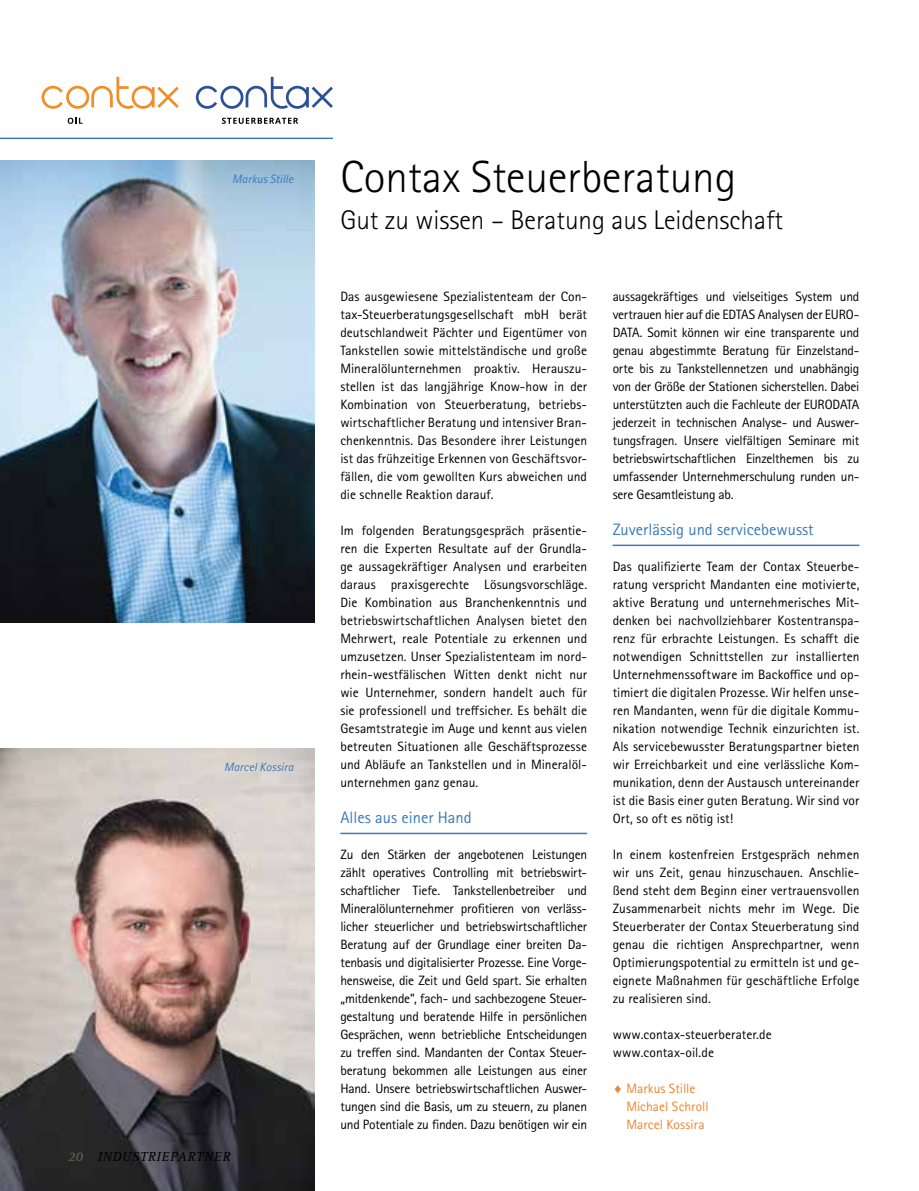
<style>
.page{position:relative;width:919px;height:1191px;background:#fff}
.page>*{position:absolute;margin:0;border:0;box-sizing:border-box;transform-origin:0 0}
.t1{font:300 45px "Rotis Sans Serif Pro";color:#000}
.t2{font:300 27px "Rotis Sans Serif Pro";color:#000}
.t3{font:16.5px "Rotis Sans Serif Pro";color:#3a7aba}
.t4{font:13.5px/18px "Rotis Sans Serif Pro";color:#000;text-align:justify}
.t5{font:13.5px/18px "Rotis Sans Serif Pro";letter-spacing:.005em;color:#ee842f}
.t6{font:italic 13.5px "Rotis Serif Pro";letter-spacing:.05em;color:#000}
.t7{font:italic 12px "Rotis Sans Serif Pro";letter-spacing:.005em;color:#3a7aba}
.s1{color:#6a6864}
</style>
<div class="page">
<svg style="left:68px;top:118px;width:15px;height:6px"></svg>
<svg style="left:42px;top:77px;width:137px;height:32px"></svg>
<svg style="left:222px;top:118px;width:76px;height:6px"></svg>
<svg style="left:196px;top:77px;width:137px;height:32px"></svg>
<img style="left:0;top:748px;width:315px;height:443px">
<img style="left:0;top:161px;width:315px;height:461px">
<hr style="left:0;top:138px;width:333px;height:1px;background:#3a7aba">
<hr style="left:340px;top:832px;width:247px;height:2px;background:#3a7aba">
<hr style="left:612px;top:544px;width:247px;height:2px;background:#3a7aba">
<p class="t7" style="left:232px;top:172px;width:63px">Markus Stille</p>
<p class="t7" style="left:224px;top:759px;width:71px">Marcel Kossira</p>
<p class="t6" style="left:68px;top:1148px;width:164px"><span class="s1">20</span> INDUSTRIEPARTNER</p>
<h1 class="t1" style="left:340px;top:151px;width:397px">Contax Steuerberatung</h1>
<h2 class="t2" style="left:340px;top:204px;width:444px">Gut zu wissen – Beratung aus Leidenschaft</h2>
<p class="t4" style="left:340px;top:288px;width:248px">Das ausgewiesene Spezialistenteam der Con&shy;tax-Steuerberatungsgesellschaft mbH berät deutschlandweit Pächter und Eigentümer von Tankstellen sowie mittelständische und große Mineralölunternehmen proaktiv. Herauszu&shy;stellen ist das langjährige Know-how in der Kombination von Steuerberatung, betriebs&shy;wirtschaftlicher Beratung und intensiver Bran&shy;chenkenntnis. Das Besondere ihrer Leistungen ist das frühzeitige Erkennen von Geschäftsvor&shy;fällen, die vom gewollten Kurs abweichen und die schnelle Reaktion darauf.</p>
<p class="t4" style="left:340px;top:522px;width:248px">Im folgenden Beratungsgespräch präsentie&shy;ren die Experten Resultate auf der Grundla&shy;ge aussagekräftiger Analysen und erarbeiten daraus praxisgerechte Lösungsvorschläge.<br>Die Kombination aus Branchenkenntnis und betriebswirtschaftlichen Analysen bietet den Mehrwert, reale Potentiale zu erkennen und umzusetzen. Unser Spezialistenteam im nord&shy;rhein-westfälischen Witten denkt nicht nur wie Unternehmer, sondern handelt auch für sie professionell und treffsicher. Es behält die Gesamtstrategie im Auge und kennt aus vielen betreuten Situationen alle Geschäftsprozesse und Abläufe an Tankstellen und in Mineralöl&shy;unternehmen ganz genau.</p>
<p class="t3" style="left:340px;top:808px;width:133px">Alles aus einer Hand</p>
<p class="t4" style="left:340px;top:846px;width:248px">Zu den Stärken der angebotenen Leistungen zählt operatives Controlling mit betriebswirt&shy;schaftlicher Tiefe. Tankstellenbetreiber und Mineralölunternehmer profitieren von verläss&shy;licher steuerlicher und betriebswirtschaftlicher Beratung auf der Grundlage einer breiten Da&shy;tenbasis und digitalisierter Prozesse. Eine Vorge&shy;hensweise, die Zeit und Geld spart. Sie erhalten „mitdenkende”, fach- und sachbezogene Steuer&shy;gestaltung und beratende Hilfe in persönlichen Gesprächen, wenn betriebliche Entscheidungen zu treffen sind. Mandanten der Contax Steuer&shy;beratung bekommen alle Leistungen aus einer Hand. Unsere betriebswirtschaftlichen Auswer&shy;tungen sind die Basis, um zu steuern, zu planen und Potentiale zu finden. Dazu benötigen wir ein</p>
<p class="t4" style="left:612px;top:288px;width:248px">aussagekräftiges und vielseitiges System und vertrauen hier auf die EDTAS Analysen der EURO-DATA. Somit können wir eine transparente und genau abgestimmte Beratung für Einzelstand&shy;orte bis zu Tankstellennetzen und unabhängig von der Größe der Stationen sicherstellen. Dabei unterstützten auch die Fachleute der EURODATA jederzeit in technischen Analyse- und Auswer&shy;tungsfragen. Unsere vielfältigen Seminare mit betriebswirtschaftlichen Einzelthemen bis zu umfassender Unternehmerschulung runden un&shy;sere Gesamtleistung ab.</p>
<p class="t3" style="left:612px;top:520px;width:202px">Zuverlässig und servicebewusst</p>
<p class="t4" style="left:612px;top:558px;width:248px">Das qualifizierte Team der Contax Steuerbe&shy;ratung verspricht Mandanten eine motivierte, aktive Beratung und unternehmerisches Mit&shy;denken bei nachvollziehbarer Kostentranspa&shy;renz für erbrachte Leistungen. Es schafft die notwendigen Schnittstellen zur installierten Unternehmenssoftware im Backoffice und op&shy;timiert die digitalen Prozesse. Wir helfen unse&shy;ren Mandanten, wenn für die digitale Kommu&shy;nikation notwendige Technik einzurichten ist.<br>Als servicebewusster Beratungspartner bieten wir Erreichbarkeit und eine verlässliche Kom&shy;munikation, denn der Austausch untereinander ist die Basis einer guten Beratung. Wir sind vor Ort, so oft es nötig ist!</p>
<p class="t4" style="left:612px;top:846px;width:248px">In einem kostenfreien Erstgespräch nehmen wir uns Zeit, genau hinzuschauen. Anschlie&shy;ßend steht dem Beginn einer vertrauensvollen Zusammenarbeit nichts mehr im Wege. Die Steuerberater der Contax Steuerberatung sind genau die richtigen Ansprechpartner, wenn Optimierungspotential zu ermitteln ist und ge&shy;eignete Maßnahmen für geschäftliche Erfolge zu realisieren sind.</p>
<p class="t4" style="left:612px;top:1026px;width:161px">www.contax-steuerberater.de www.contax-oil.de</p>
<p class="t5" style="left:626px;top:1080px;width:84px;text-indent:-14px">♦ Markus Stille<br>Michael Schroll<br>Marcel Kossira</p>
</div>
